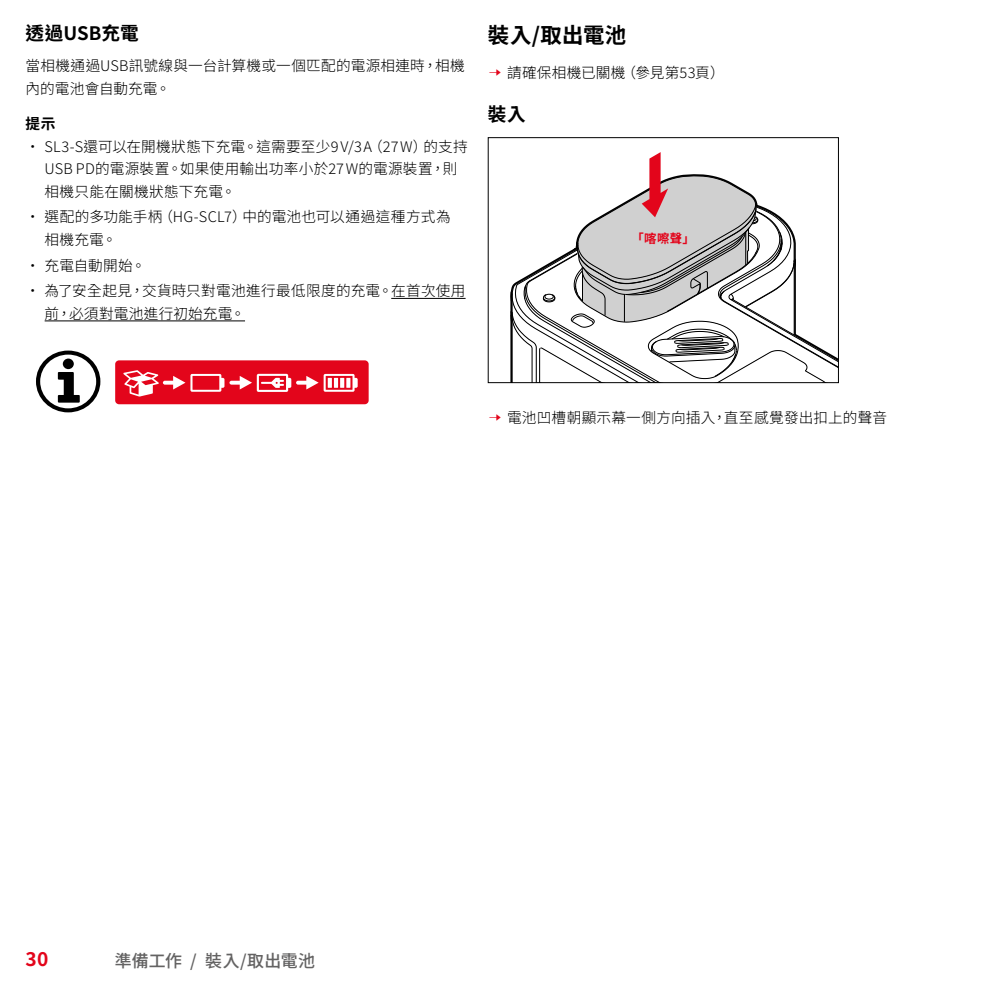
<style>
.page{position:relative;width:995px;height:995px;background:#fff}
.page>*{position:absolute;margin:0;border:0;box-sizing:border-box;transform-origin:0 0}
.t1{font:700 21.38px "Noto Sans TC";letter-spacing:.015em;color:#000}
.t2{font:700 19.12px "Noto Sans TC";color:#e3051b}
.t3{font:700 18.45px "Noto Sans TC";letter-spacing:.01em;color:#000}
.t4{font:500 16.88px "Noto Sans TC";letter-spacing:.005em;color:#646363}
.t5{font:300 14.62px/22.5px "Noto Sans TC";letter-spacing:.015em;color:#000}
.t6{font:700 14.62px "Noto Sans TC";color:#000}
.t7{font:700 12.38px "Noto Sans TC";color:#e3051b}
.s1{font-family:"Futura Nowfor Leica Text";color:#e3051b}
</style>
<div class="page">
<hr style="left:391px;top:298px;width:75px;height:1px;background:#000">
<hr style="left:45px;top:321px;width:200px;height:1px;background:#000">
<div style="left:36px;top:351px;width:64px;height:61px;border:4px solid #000;border-radius:50%"></div>
<svg style="left:58px;top:372px;width:22px;height:31px"></svg>
<div style="left:63px;top:359px;width:11px;height:10px;background:#000;border-radius:50%"></div>
<div style="left:115px;top:360px;width:254px;height:44px;background:#e3051b;border-radius:4px"></div>
<svg style="left:123px;top:370px;width:235px;height:27px"></svg>
<svg style="left:509px;top:152px;width:329px;height:232px"></svg>
<div style="left:488px;top:137px;width:351px;height:246px;border:1px solid #000"></div>
<p class="t3" style="left:26px;top:23px;width:115px">透過USB充電</p>
<p class="t5" style="left:26px;top:55px;width:441px">當相機通過USB訊號線與一台計算機或一個匹配的電源相連時，相機內的電池會自動充電。</p>
<p class="t6" style="left:26px;top:116px;width:31px">提示</p>
<p class="t5" style="left:45px;top:135px;width:425px;text-indent:-19px">• SL3-S還可以在開機狀態下充電。這需要至少9V/3A（27W）的支持<br>USB PD的電源裝置。如果使用輸出功率小於27W的電源裝置，則相機只能在關機狀態下充電。</p>
<p class="t5" style="left:45px;top:206px;width:408px;text-indent:-19px">• 選配的多功能手柄（HG-SCL7）中的電池也可以通過這種方式為相機充電。</p>
<p class="t5" style="left:26px;top:254px;width:122px">• 充電自動開始。</p>
<p class="t5" style="left:45px;top:280px;width:422px;text-indent:-19px">• 為了安全起見，交貨時只對電池進行最低限度的充電。在首次使用前，必須對電池進行初始充電。</p>
<h1 class="t1" style="left:488px;top:23px;width:140px">裝入/取出電池</h1>
<p class="t5" style="left:488px;top:62px;width:238px"><span class="s1">→</span> 請確保相機已關機（參見第53頁）</p>
<p class="t3" style="left:488px;top:104px;width:39px">裝入</p>
<p class="t7" style="left:631px;top:231px;width:65px">「喀嚓聲」</p>
<p class="t5" style="left:488px;top:407px;width:401px"><span class="s1">→</span> 電池凹槽朝顯示幕一側方向插入，直至感覺發出扣上的聲音</p>
<h2 class="t2" style="left:26px;top:948px;width:24px">30</h2>
<p class="t4" style="left:115px;top:951px;width:202px">準備工作 / 裝入/取出電池</p>
</div>
